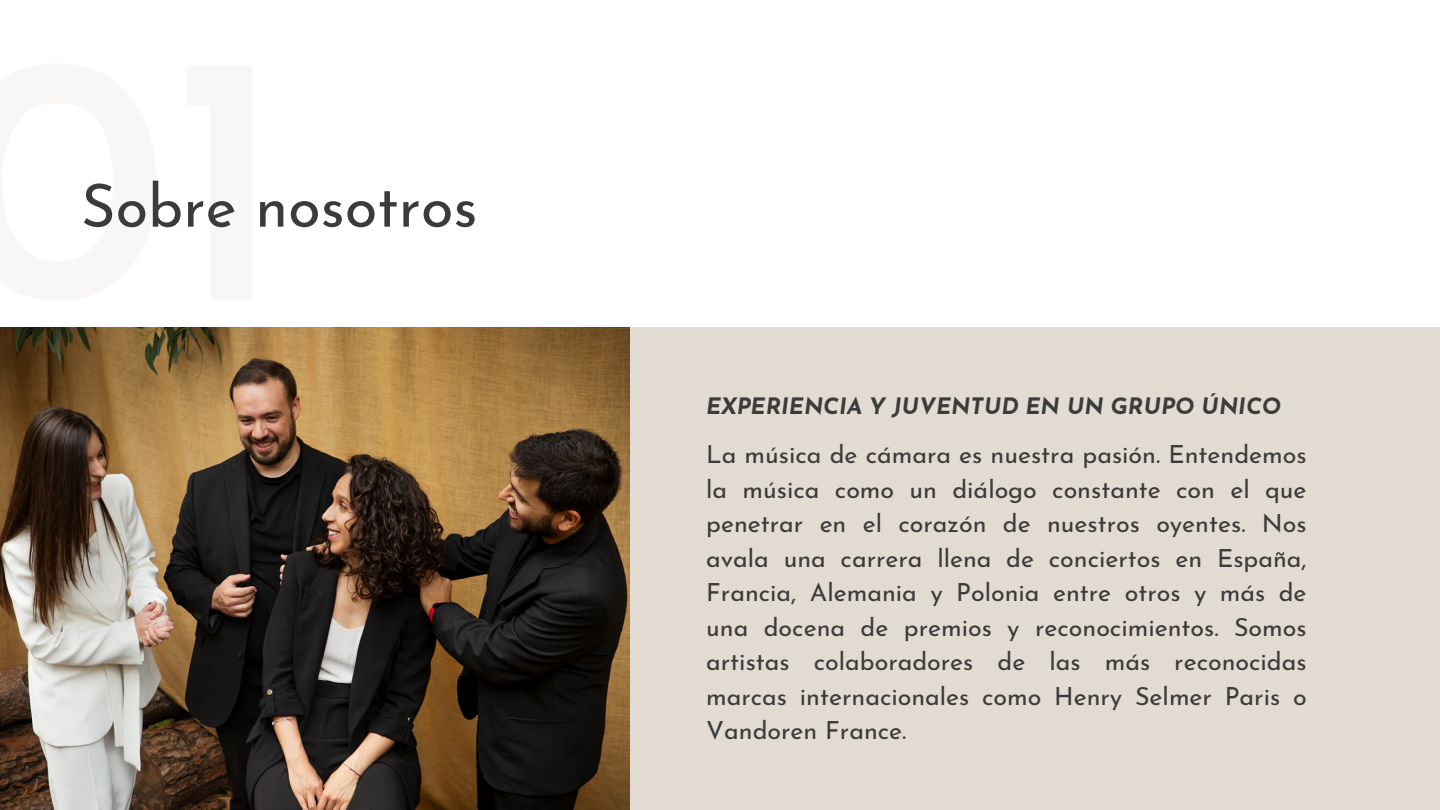
<style>
.page{position:relative;width:1440px;height:810px;background:#fff}
.page>*{position:absolute;margin:0;border:0;box-sizing:border-box;transform-origin:0 0}
.t1{font:59.4px "Josefin Sans";color:#3b3b3b}
.t2{font:25px/34.5px "Josefin Sans";color:#3b3b3b;text-align:justify}
.t3{font:italic 700 22.6px "Josefin Sans";color:#3b3b3b}
</style>
<div class="page">
<div style="left:629px;top:327px;width:811px;height:483px;background:#e1dbd1"></div>
<img style="left:0;top:327px;width:629px;height:483px">
<p class="t1" style="left:81px;top:182px;width:398px">Sobre nosotros</p>
<p class="t3" style="left:706px;top:397px;width:576px">EXPERIENCIA Y JUVENTUD EN UN GRUPO ÚNICO</p>
<p class="t2" style="left:706px;top:440px;width:602px">La música de cámara es nuestra pasión. Entendemos la música como un diálogo constante con el que penetrar en el corazón de nuestros oyentes. Nos avala una carrera llena de conciertos en España, Francia, Alemania y Polonia entre otros y más de una docena de premios y reconocimientos. Somos artistas colaboradores de las más reconocidas marcas internacionales como Henry Selmer Paris o Vandoren France.</p>
</div>
